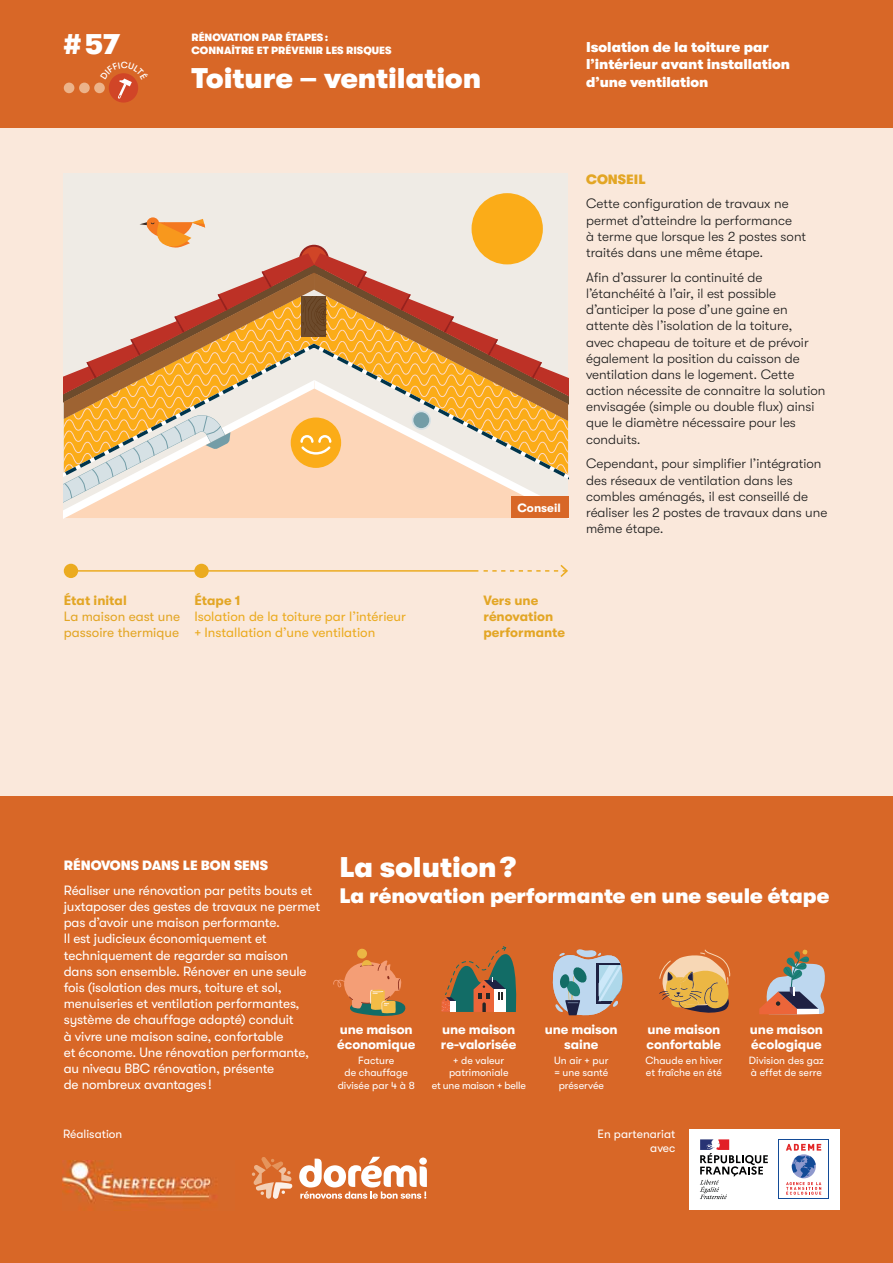
<style>
.page{position:relative;width:893px;height:1263px;background:#fff}
.page>*{position:absolute;margin:0;border:0;box-sizing:border-box;transform-origin:0 0}
.t1{font:900 28.5px "GT Walsheim";color:#fff}
.t2{font:900 21px "GT Walsheim";color:#fff}
.t3{font:900 14.25px/17.1px "GT Walsheim";color:#fff}
.t4{font:300 13.5px/16.2px "GT Walsheim";color:#1a1a1a}
.t5{font:13.5px/16.2px "GT Walsheim";letter-spacing:-.01em;color:#fff}
.t6{font:700 13.5px/15px "GT Walsheim";letter-spacing:-.01em;color:#fff}
.t7{font:13.5px/16.2px "GT Walsheim";color:#ebab20}
.t8{font:700 13.5px/16.2px "GT Walsheim";color:#e3a625}
.t9{font:13.5px/16.2px "GT Walsheim";color:#e3a625}
.t10{font:900 13.5px "GT Walsheim";color:#fff}
.t11{font:900 13.5px "GT Walsheim";color:#e3a625}
.t12{font:12px/14.4px "GT Walsheim";color:#fff;text-align:right}
.t13{font:700 12px "GT Walsheim";color:#fff}
.t14{font:10.5px/12.6px "GT Walsheim";color:#fff;text-align:center}
.t15{font:900 10.5px/12.6px "GT Walsheim";color:#fff}
</style>
<div class="page">
<div style="left:0;top:796px;width:892px;height:467px;background:#d86727"></div>
<div style="left:0;top:119px;width:892px;height:677px;background:#fae8db"></div>
<div style="left:0;top:0;width:892px;height:128px;background:#d86727"></div>
<svg style="left:552px;top:949px;width:70px;height:67px"></svg>
<svg style="left:759px;top:949px;width:66px;height:65px"></svg>
<svg style="left:441px;top:946px;width:76px;height:66px"></svg>
<svg style="left:659px;top:949px;width:71px;height:64px"></svg>
<svg style="left:333px;top:948px;width:73px;height:68px"></svg>
<div style="left:64px;top:173px;width:504px;height:345px;background:#efebe5"></div>
<div style="left:471px;top:193px;width:72px;height:71px;background:#fbac18;border-radius:50%"></div>
<svg style="left:147px;top:217px;width:12px;height:13px"></svg>
<svg style="left:63px;top:219px;width:506px;height:299px"></svg>
<div style="left:511px;top:496px;width:57px;height:22px;background:#d86727"></div>
<svg style="left:299px;top:1157px;width:128px;height:42px"></svg>
<svg style="left:252px;top:1157px;width:40px;height:42px"></svg>
<div style="left:689px;top:1129px;width:150px;height:80px;background:#fff"></div>
<svg style="left:700px;top:1139px;width:67px;height:60px"></svg>
<svg style="left:786px;top:1144px;width:35px;height:51px"></svg>
<img style="left:62px;top:1161px;width:151px;height:42px">
<div style="left:109px;top:73px;width:29px;height:30px;background:#d14527;border-radius:50%"></div>
<div style="left:64px;top:83px;width:10px;height:10px;background:#ecb38a;border-radius:50%"></div>
<div style="left:79px;top:83px;width:11px;height:10px;background:#ecb38a;border-radius:50%"></div>
<div style="left:94px;top:83px;width:11px;height:10px;background:#ecb38a;border-radius:50%"></div>
<hr style="left:68px;top:570px;width:410px;height:2px;background:#ebab20">
<div style="left:64px;top:564px;width:14px;height:14px;background:#ebab20;border-radius:50%"></div>
<svg style="left:483px;top:564px;width:85px;height:13px"></svg>
<div style="left:194px;top:564px;width:15px;height:14px;background:#ebab20;border-radius:50%"></div>
<svg style="left:100px;top:73px;width:38px;height:26px"></svg>
<h1 class="t1" style="left:64px;top:34px;width:58px"># 57</h1>
<p class="t15" style="left:191px;top:32px;width:201px">RÉNOVATION PAR ÉTAPES :<br>CONNAÎTRE ET PRÉVENIR LES RISQUES</p>
<h1 class="t1" style="left:191px;top:67px;width:291px">Toiture – ventilation</h1>
<p class="t3" style="left:586px;top:40px;width:205px">Isolation de la toiture par l’intérieur avant installation d’une ventilation</p>
<p class="t8" style="left:64px;top:593px;width:64px">État inital</p>
<p class="t9" style="left:64px;top:610px;width:118px">La maison east une passoire thermique</p>
<p class="t8" style="left:194px;top:593px;width:48px">Étape 1</p>
<p class="t7" style="left:194px;top:610px;width:213px">Isolation de la toiture par l’intérieur + Installation d’une ventilation</p>
<p class="t13" style="left:517px;top:503px;width:45px">Conseil</p>
<p class="t11" style="left:586px;top:174px;width:61px">CONSEIL</p>
<p class="t4" style="left:586px;top:197px;width:221px">Cette configuration de travaux ne permet d’atteindre la performance<br>à terme que lorsque les 2 postes sont traités dans une même étape.</p>
<p class="t4" style="left:586px;top:270px;width:241px">Afin d’assurer la continuité de l’étanchéité à l’air, il est possible d’anticiper la pose d’une gaine en attente dès l’isolation de la toiture,<br>avec chapeau de toiture et de prévoir également la position du caisson de ventilation dans le logement. Cette action nécessite de connaitre la solution envisagée (simple ou double flux) ainsi que le diamètre nécessaire pour les conduits.</p>
<p class="t4" style="left:586px;top:457px;width:243px">Cependant, pour simplifier l’intégration des réseaux de ventilation dans les combles aménagés, il est conseillé de réaliser les 2 postes de travaux dans une même étape.</p>
<p class="t8" style="left:483px;top:593px;width:83px">Vers une rénovation performante</p>
<p class="t10" style="left:64px;top:861px;width:206px">RÉNOVONS DANS LE BON SENS</p>
<p class="t5" style="left:64px;top:883px;width:258px">Réaliser une rénovation par petits bouts et juxtaposer des gestes de travaux ne permet pas d’avoir une maison performante.<br>Il est judicieux économiquement et techniquement de regarder sa maison dans son ensemble. Rénover en une seule fois (isolation des murs, toiture et sol, menuiseries et ventilation performantes, système de chauffage adapté) conduit<br>à vivre une maison saine, confortable<br>et économe. Une rénovation performante, au niveau BBC rénovation, présente<br>de nombreux avantages !</p>
<p class="t12" style="left:63px;top:1128px;width:61px">Réalisation</p>
<h1 class="t1" style="left:339px;top:857px;width:178px">La solution ?</h1>
<h2 class="t2" style="left:339px;top:888px;width:491px">La rénovation performante en une seule étape</h2>
<p class="t6" style="left:337px;top:1023px;width:80px">une maison économique</p>
<p class="t14" style="left:338px;top:1055px;width:79px">Facture<br>de chauffage divisée par 4 à 8</p>
<p class="t6" style="left:441px;top:1023px;width:77px">une maison re-valorisée</p>
<p class="t14" style="left:432px;top:1055px;width:96px">+ de valeur patrimoniale<br>et une maison + belle</p>
<p class="t6" style="left:545px;top:1023px;width:74px;text-align:center">une maison saine</p>
<p class="t14" style="left:554px;top:1055px;width:56px">Un air + pur = une santé préservée</p>
<p class="t6" style="left:646px;top:1023px;width:76px">une maison confortable</p>
<p class="t14" style="left:645px;top:1055px;width:79px;text-align:left">Chaude en hiver et fraîche en été</p>
<p class="t12" style="left:597px;top:1128px;width:79px">En partenariat avec</p>
<p class="t6" style="left:750px;top:1023px;width:74px">une maison écologique</p>
<p class="t14" style="left:749px;top:1055px;width:76px;text-align:left">Division des gaz à effet de serre</p>
</div>
